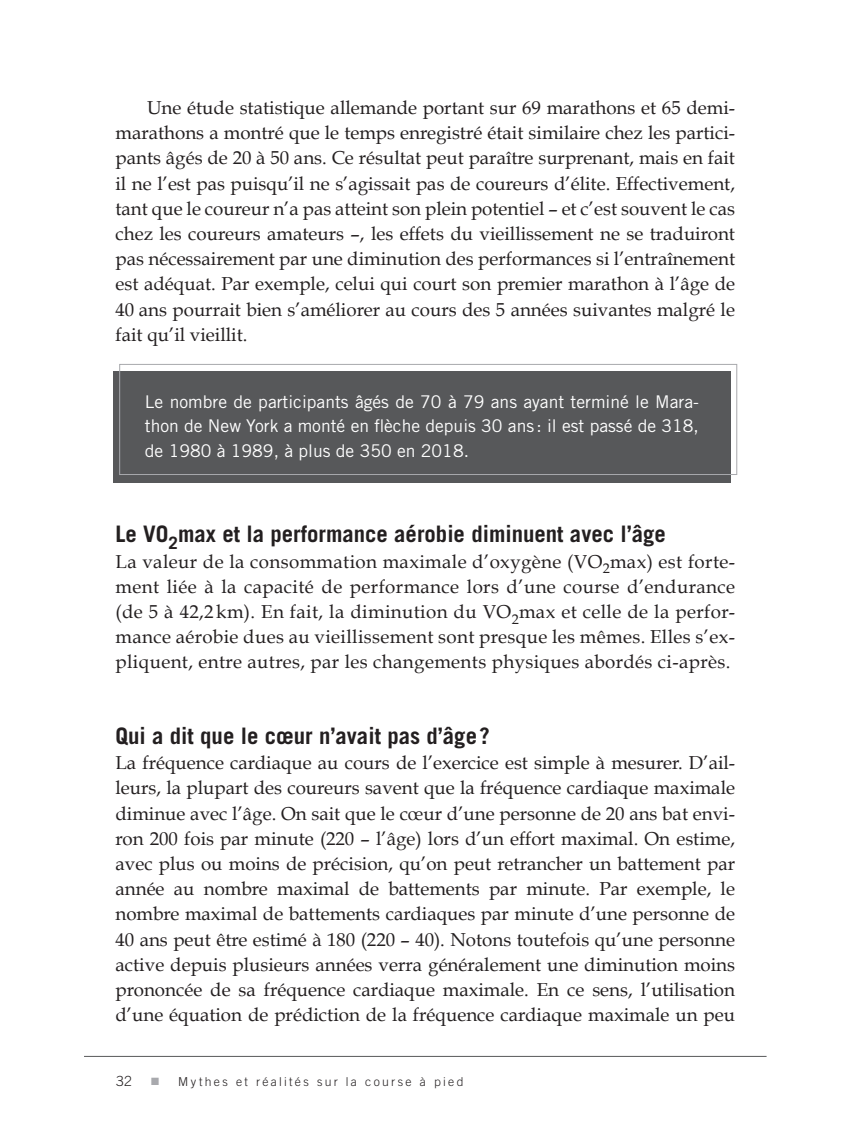
<style>
.page{position:relative;width:866px;height:1134px;background:#fff}
.page>*{position:absolute;margin:0;border:0;box-sizing:border-box;transform-origin:0 0}
.Sous-titre_1{font:700 22.75px "Trade Gothic";color:#231f20}
.Tc_no_indent{font:18.72px/25.2px "Book Antiqua";color:#231f20;text-align:justify}
.TC{font:18.72px/25.2px "Book Antiqua";color:#231f20;text-align:justify}
.Encadré_no_indent{font:17.5px/24.5px "Trade Gothic";color:#fff;text-align:justify}
.t1{font:300 14px "Trade Gothic";color:#231f20}
.t2{font:300 12.25px "Trade Gothic";letter-spacing:.19em;color:#231f20}
.s1{color:#a8a9ad}
</style>
<div class="page">
<hr style="left:84px;top:1056px;width:683px;height:1px;background:#57585a">
<div style="left:113px;top:371px;width:617px;height:111px;background:#57585a"></div>
<div style="left:119px;top:364px;width:618px;height:111px;border:1px solid #a8a9ad"></div>
<p class="TC" style="left:116px;top:95px;width:621px;text-indent:32px">Une étude statistique allemande portant sur 69 marathons et 65 demi&shy;marathons a montré que le temps enregistré était similaire chez les partici&shy;pants âgés de 20 à 50 ans. Ce résultat peut paraître surprenant, mais en fait il ne l’est pas puisqu’il ne s’agissait pas de coureurs d’élite. Effectivement, tant que le coureur n’a pas atteint son plein potentiel – et c’est souvent le cas chez les coureurs amateurs –, les effets du vieillissement ne se traduiront pas nécessairement par une diminution des performances si l’entraînement est adéquat. Par exemple, celui qui court son premier marathon à l’âge de 40 ans pourrait bien s’améliorer au cours des 5 années suivantes malgré le fait qu’il vieillit.</p>
<p class="Encadré_no_indent" style="left:145px;top:389px;width:556px">Le nombre de participants âgés de 70 à 79 ans ayant terminé le Mara&shy;thon de New York a monté en flèche depuis 30 ans : il est passé de 318, de 1980 à 1989, à plus de 350 en 2018.</p>
<p class="Sous-titre_1" style="left:116px;top:520px;width:552px">Le VO<sub>2</sub>max et la performance aérobie diminuent avec l’âge</p>
<p class="Tc_no_indent" style="left:116px;top:549px;width:621px">La valeur de la consommation maximale d’oxygène (VO<sub>2</sub>max) est forte&shy;ment liée à la capacité de performance lors d’une course d’endurance (de 5 à 42,2 km). En fait, la diminution du VO<sub>2</sub>max et celle de la perfor&shy;mance aérobie dues au vieillissement sont presque les mêmes. Elles s’ex&shy;pliquent, entre autres, par les changements physiques abordés ci-après.</p>
<p class="Sous-titre_1" style="left:116px;top:722px;width:376px">Qui a dit que le cœur n’avait pas d’âge ?</p>
<p class="Tc_no_indent" style="left:116px;top:750px;width:621px">La fréquence cardiaque au cours de l’exercice est simple à mesurer. D’ail&shy;leurs, la plupart des coureurs savent que la fréquence cardiaque maximale diminue avec l’âge. On sait que le cœur d’une personne de 20 ans bat envi&shy;ron 200 fois par minute (220 – l’âge) lors d’un effort maximal. On estime, avec plus ou moins de précision, qu’on peut retrancher un battement par année au nombre maximal de battements par minute. Par exemple, le nombre maximal de battements cardiaques par minute d’une personne de 40 ans peut être estimé à 180 (220 – 40). Notons toutefois qu’une personne active depuis plusieurs années verra généralement une diminution moins prononcée de sa fréquence cardiaque maximale. En ce sens, l’utilisation d’une équation de prédiction de la fréquence cardiaque maximale un peu</p>
<p class="t1" style="left:116px;top:1072px;width:17px">32</p>
<p class="t2" style="left:151px;top:1074px;width:314px"><span class="s1">■</span> Mythes et réalités sur la course à pied</p>
</div>
